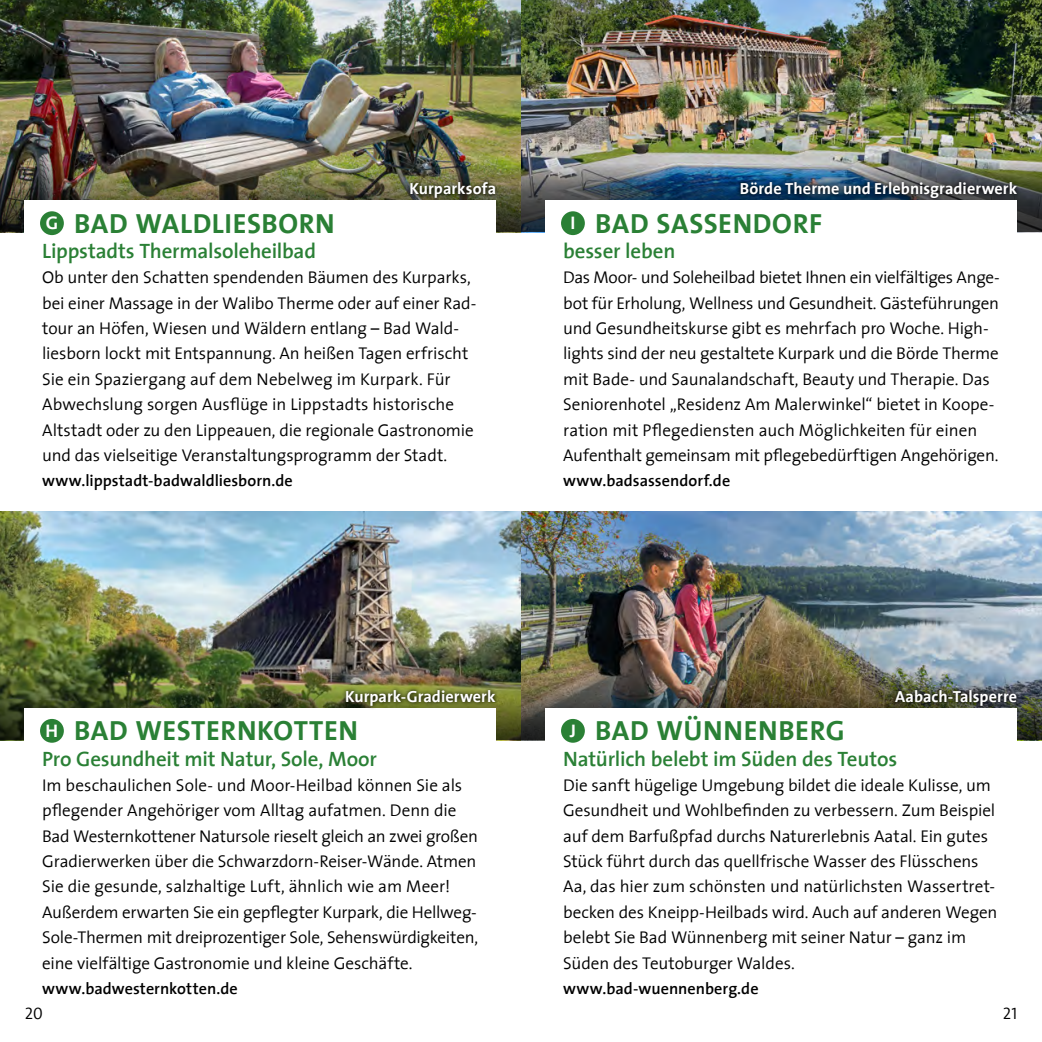
<style>
.page{position:relative;width:1042px;height:1042px;background:#fff}
.page>*{position:absolute;margin:0;border:0;box-sizing:border-box;transform-origin:0 0}
.t1{font:700 28px "The Sans";letter-spacing:.02em;color:#2a8035}
.t2{font:600 21px "The Sans";letter-spacing:-.01em;color:#2a8035}
.t3{font:300 17.15px/25.4px "The Sans";letter-spacing:-.01em;color:#000}
.t4{font:16.62px "The Sans Semi Light Caps";color:#000}
.t5{font:600 16.1px "The Sans";color:#000}
.t6{font:700 16.1px "The Sans";letter-spacing:.005em;color:#fff}
.s1{font-family:"The Sans Bold Bold 7";font-weight:400;font-size:18.38px;color:#fff}
</style>
<div class="page">
<img style="left:521px;top:511px;width:521px;height:160px">
<img style="left:521px;top:0;width:521px;height:163px">
<img style="left:521px;top:671px;width:521px;height:69px">
<img style="left:521px;top:163px;width:521px;height:69px">
<svg style="left:891px;top:685px;width:130px;height:25px;background:#464b40"></svg>
<img style="left:736px;top:178px;width:285px;height:24px">
<div style="left:546px;top:201px;width:471px;height:44px;background:#fff"></div>
<div style="left:546px;top:709px;width:471px;height:44px;background:#fff"></div>
<div style="left:561px;top:211px;width:24px;height:24px;background:#2a8035;border-radius:50%"></div>
<div style="left:561px;top:719px;width:24px;height:24px;background:#2a8035;border-radius:50%"></div>
<img style="left:0;top:511px;width:521px;height:160px">
<img style="left:0;top:0;width:521px;height:163px">
<img style="left:0;top:671px;width:521px;height:69px">
<img style="left:0;top:163px;width:521px;height:69px">
<svg style="left:406px;top:178px;width:94px;height:24px;background:#545639"></svg>
<div style="left:25px;top:201px;width:471px;height:44px;background:#fff"></div>
<div style="left:25px;top:708px;width:471px;height:45px;background:#fff"></div>
<div style="left:40px;top:211px;width:24px;height:24px;background:#2a8035;border-radius:50%"></div>
<svg style="left:341px;top:686px;width:158px;height:24px;background:#6e763b"></svg>
<div style="left:40px;top:719px;width:24px;height:24px;background:#2a8035;border-radius:50%"></div>
<p class="t6" style="left:409px;top:175px;width:88px">Kurparksofa</p>
<p class="t6" style="left:740px;top:175px;width:279px">Börde Therme und Erlebnisgradierwerk</p>
<h1 class="t1" style="left:46px;top:200px;width:290px"><span class="s1">G</span> BAD WALDLIESBORN</h1>
<h1 class="t1" style="left:570px;top:200px;width:253px"><span class="s1">I</span> BAD SASSENDORF</h1>
<p class="t2" style="left:42px;top:233px;width:275px">Lippstadts Thermalsoleheilbad</p>
<p class="t3" style="left:42px;top:264px;width:436px">Ob unter den Schatten spendenden Bäumen des Kurparks, bei einer Massage in der Walibo Therme oder auf einer Rad&shy;tour an Höfen, Wiesen und Wäldern entlang – Bad Wald&shy;liesborn lockt mit Entspannung. An heißen Tagen erfrischt Sie ein Spaziergang auf dem Nebelweg im Kurpark. Für Abwechslung sorgen Ausflüge in Lippstadts historische Altstadt oder zu den Lippeauen, die regionale Gastronomie und das vielseitige Veranstaltungsprogramm der Stadt.</p>
<p class="t5" style="left:42px;top:467px;width:252px">www.lippstadt-badwaldliesborn.de</p>
<p class="t2" style="left:563px;top:233px;width:114px">besser leben</p>
<p class="t3" style="left:563px;top:264px;width:438px">Das Moor- und Soleheilbad bietet Ihnen ein vielfältiges Ange&shy;bot für Erholung, Wellness und Gesundheit. Gästeführungen und Gesundheitskurse gibt es mehrfach pro Woche. High&shy;lights sind der neu gestaltete Kurpark und die Börde Therme mit Bade- und Saunalandschaft, Beauty und Therapie. Das Seniorenhotel „Residenz Am Malerwinkel“ bietet in Koope&shy;ration mit Pflegediensten auch Möglichkeiten für einen Aufenthalt gemeinsam mit pflegebedürftigen Angehörigen.</p>
<p class="t5" style="left:563px;top:467px;width:169px">www.badsassendorf.de</p>
<p class="t6" style="left:345px;top:683px;width:152px">Kurpark-Gradierwerk</p>
<p class="t6" style="left:895px;top:683px;width:123px">Aabach-Talsperre</p>
<h1 class="t1" style="left:46px;top:707px;width:314px"><span class="s1">H</span> BAD WESTERNKOTTEN</h1>
<h1 class="t1" style="left:570px;top:707px;width:276px"><span class="s1">J</span> BAD WÜNNENBERG</h1>
<p class="t2" style="left:42px;top:741px;width:336px">Pro Gesundheit mit Natur, Sole, Moor</p>
<p class="t3" style="left:42px;top:772px;width:437px">Im beschaulichen Sole- und Moor-Heilbad können Sie als pflegender Angehöriger vom Alltag aufatmen. Denn die Bad Westernkottener Natursole rieselt gleich an zwei großen Gradierwerken über die Schwarzdorn-Reiser-Wände. Atmen Sie die gesunde, salzhaltige Luft, ähnlich wie am Meer!<br>Außerdem erwarten Sie ein gepflegter Kurpark, die Hellweg-Sole-Thermen mit dreiprozentiger Sole, Sehenswürdigkeiten, eine vielfältige Gastronomie und kleine Geschäfte.</p>
<p class="t5" style="left:42px;top:975px;width:197px">www.badwesternkotten.de</p>
<p class="t2" style="left:563px;top:741px;width:335px">Natürlich belebt im Süden des Teutos</p>
<p class="t3" style="left:563px;top:772px;width:436px">Die sanft hügelige Umgebung bildet die ideale Kulisse, um Gesundheit und Wohlbefinden zu verbessern. Zum Beispiel auf dem Barfußpfad durchs Naturerlebnis Aatal. Ein gutes Stück führt durch das quellfrische Wasser des Flüsschens Aa, das hier zum schönsten und natürlichsten Wassertret&shy;becken des Kneipp-Heilbads wird. Auch auf anderen Wegen belebt Sie Bad Wünnenberg mit seiner Natur – ganz im Süden des Teutoburger Waldes.</p>
<p class="t5" style="left:563px;top:975px;width:197px">www.bad-wuennenberg.de</p>
<p class="t4" style="left:25px;top:1000px;width:19px">20</p>
<p class="t4" style="left:1003px;top:1000px;width:16px">21</p>
</div>
